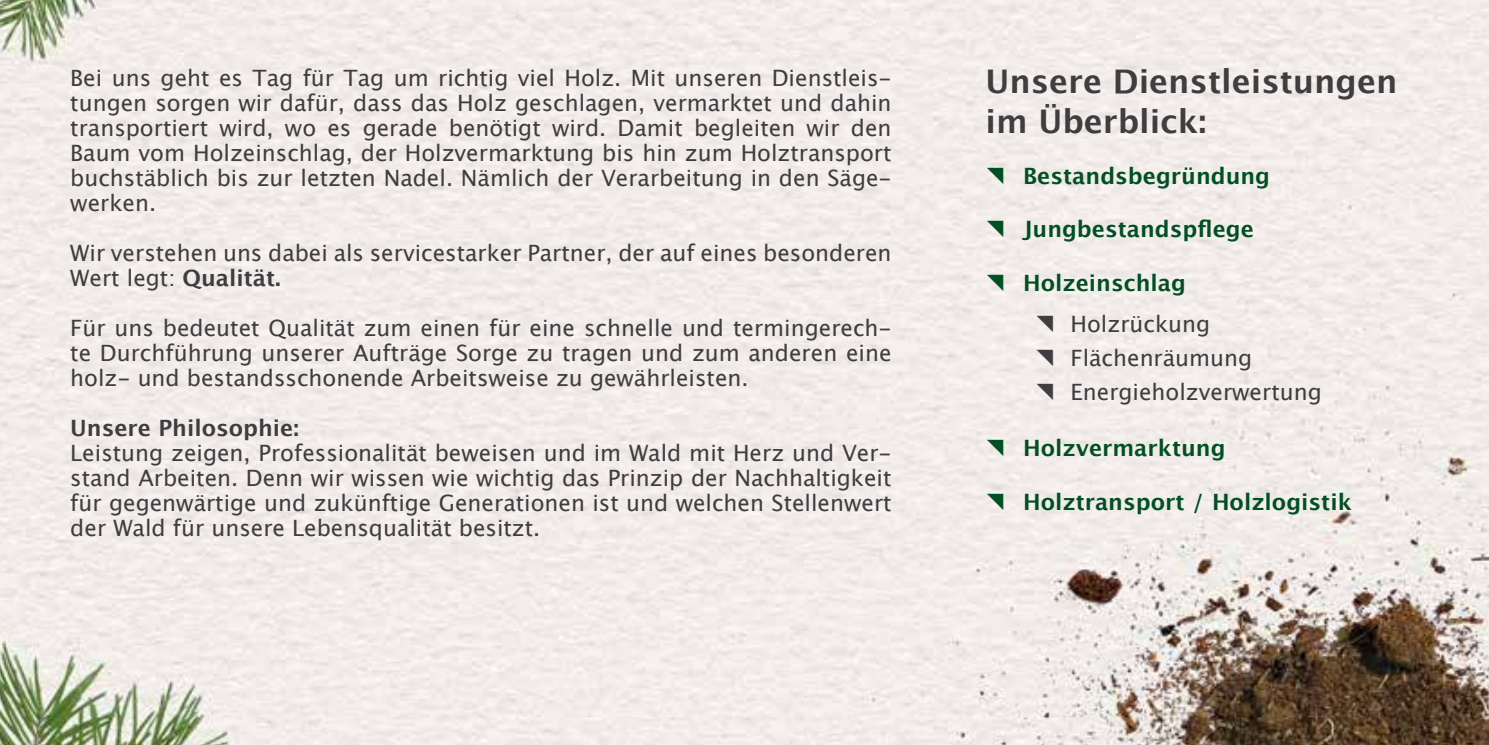
<style>
.page{position:relative;width:1489px;height:745px;background:#fff}
.page>*{position:absolute;margin:0;border:0;box-sizing:border-box;transform-origin:0 0}
.t1{font:700 32.5px/40px "Lucida Grande";color:#3e3d40}
.t2{font:22.5px/25px "Lucida Grande";color:#3e3d40;text-align:justify}
.t3{font:700 22.5px "Lucida Grande";color:#005024}
.t4{font:700 22.5px "Lucida Grande";color:#3e3d40}
.s1{font-weight:700}
</style>
<div class="page">
<img style="left:0;top:0;width:1488px;height:744px">
<svg style="left:987px;top:167px;width:16px;height:16px"></svg>
<svg style="left:987px;top:221px;width:16px;height:16px"></svg>
<svg style="left:987px;top:274px;width:16px;height:17px"></svg>
<svg style="left:1036px;top:316px;width:17px;height:16px"></svg>
<svg style="left:1036px;top:349px;width:17px;height:17px"></svg>
<svg style="left:1036px;top:383px;width:17px;height:17px"></svg>
<svg style="left:987px;top:439px;width:16px;height:17px"></svg>
<svg style="left:987px;top:493px;width:16px;height:17px"></svg>
<p class="t2" style="left:70px;top:65px;width:822px">Bei uns geht es Tag für Tag um richtig viel Holz. Mit unseren Dienstleis&shy;tungen sorgen wir dafür, dass das Holz geschlagen, vermarktet und dahin transportiert wird, wo es gerade benötigt wird. Damit begleiten wir den Baum vom Holzeinschlag, der Holzvermarktung bis hin zum Holztransport buchstäblich bis zur letzten Nadel. Nämlich der Verarbeitung in den Säge&shy;werken.</p>
<p class="t2" style="left:70px;top:240px;width:822px">Wir verstehen uns dabei als servicestarker Partner, der auf eines besonderen<br>Wert legt: <span class="s1">Qualität.</span></p>
<p class="t2" style="left:70px;top:315px;width:822px">Für uns bedeutet Qualität zum einen für eine schnelle und termingerech&shy;te Durchführung unserer Aufträge Sorge zu tragen und zum anderen eine holz- und bestandsschonende Arbeitsweise zu gewährleisten.</p>
<p class="t4" style="left:70px;top:409px;width:230px">Unsere Philosophie:</p>
<p class="t2" style="left:70px;top:440px;width:822px">Leistung zeigen, Professionalität beweisen und im Wald mit Herz und Ver&shy;stand Arbeiten. Denn wir wissen wie wichtig das Prinzip der Nachhaltigkeit für gegenwärtige und zukünftige Generationen ist und welchen Stellenwert der Wald für unsere Lebensqualität besitzt.</p>
<h1 class="t1" style="left:985px;top:61px;width:413px">Unsere Dienstleistungen im Überblick:</h1>
<p class="t3" style="left:1023px;top:157px;width:248px">Bestandsbegründung</p>
<p class="t3" style="left:1023px;top:211px;width:232px">Jungbestandspflege</p>
<p class="t3" style="left:1023px;top:264px;width:164px">Holzeinschlag</p>
<p class="t2" style="left:1070px;top:307px;width:253px;line-height:33.8px;text-align:left">Holzrückung<br>Flächenräumung<br>Energieholzverwertung</p>
<p class="t3" style="left:1023px;top:430px;width:204px">Holzvermarktung</p>
<p class="t3" style="left:1023px;top:483px;width:330px">Holztransport / Holzlogistik</p>
</div>
